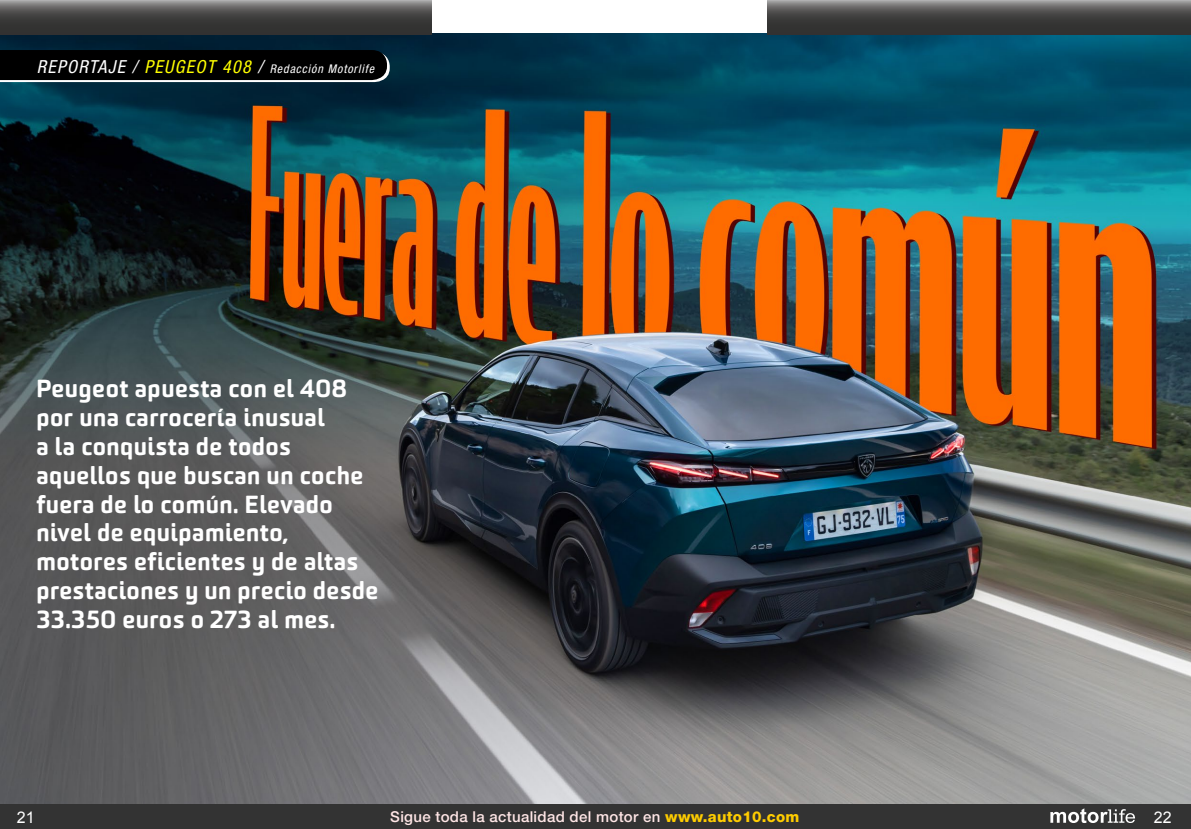
<style>
.page{position:relative;width:1191px;height:829px;background:#fff}
.page>*{position:absolute;margin:0;border:0;box-sizing:border-box;transform-origin:0 0}
.Normal__Web{font:900 24px/28.8px "Sommet Rounded";letter-spacing:.02em;color:#fff}
.t1{font:16px "Arial";color:#fff}
.Texto_Gen{font:500 15px "Helvetica Neue LT Std";letter-spacing:.02em;color:#ffe6e6}
.t2{font:italic condensed 12px "Helvetica Neue LT Std";letter-spacing:.075em;color:#fff}
.s1{font-size:18px}
.s2{font-size:18px;color:#ff0}
.s3{font-weight:800;color:#fecc00}
</style>
<div class="page">
<img style="left:0;top:34px;width:1191px;height:769px">
<div style="left:0;top:804px;width:1191px;height:24px;background:#333"></div>
<svg style="left:1050px;top:808px;width:85px;height:14px"></svg>
<svg style="left:0;top:0;width:431px;height:35px;background:#4f4e4d"></svg>
<svg style="left:768px;top:0;width:423px;height:35px;background:#4f4e4d"></svg>
<svg style="left:0;top:50px;width:390px;height:32px;background:#101111"></svg>
<p class="t2" style="left:37px;top:62px;width:339px"><span class="s1">REPORTAJE /</span> <span class="s2">PEUGEOT 408</span> <span class="s1">/</span> Redacción Motorlife</p>
<p class="Normal__Web" style="left:36px;top:373px;width:343px">Peugeot apuesta con el 408 por una carrocería inusual<br>a la conquista de todos aquellos que buscan un coche fuera de lo común. Elevado nivel de equipamiento, motores eficientes y de altas prestaciones y un precio desde<br>33.350 euros o 273 al mes.</p>
<p class="t1" style="left:17px;top:806px;width:19px">21</p>
<p class="Texto_Gen" style="left:390px;top:807px;width:411px">Sigue toda la actualidad del motor en <span class="s3">www.auto10.com</span></p>
<p class="t1" style="left:1153px;top:806px;width:19px">22</p>
</div>
